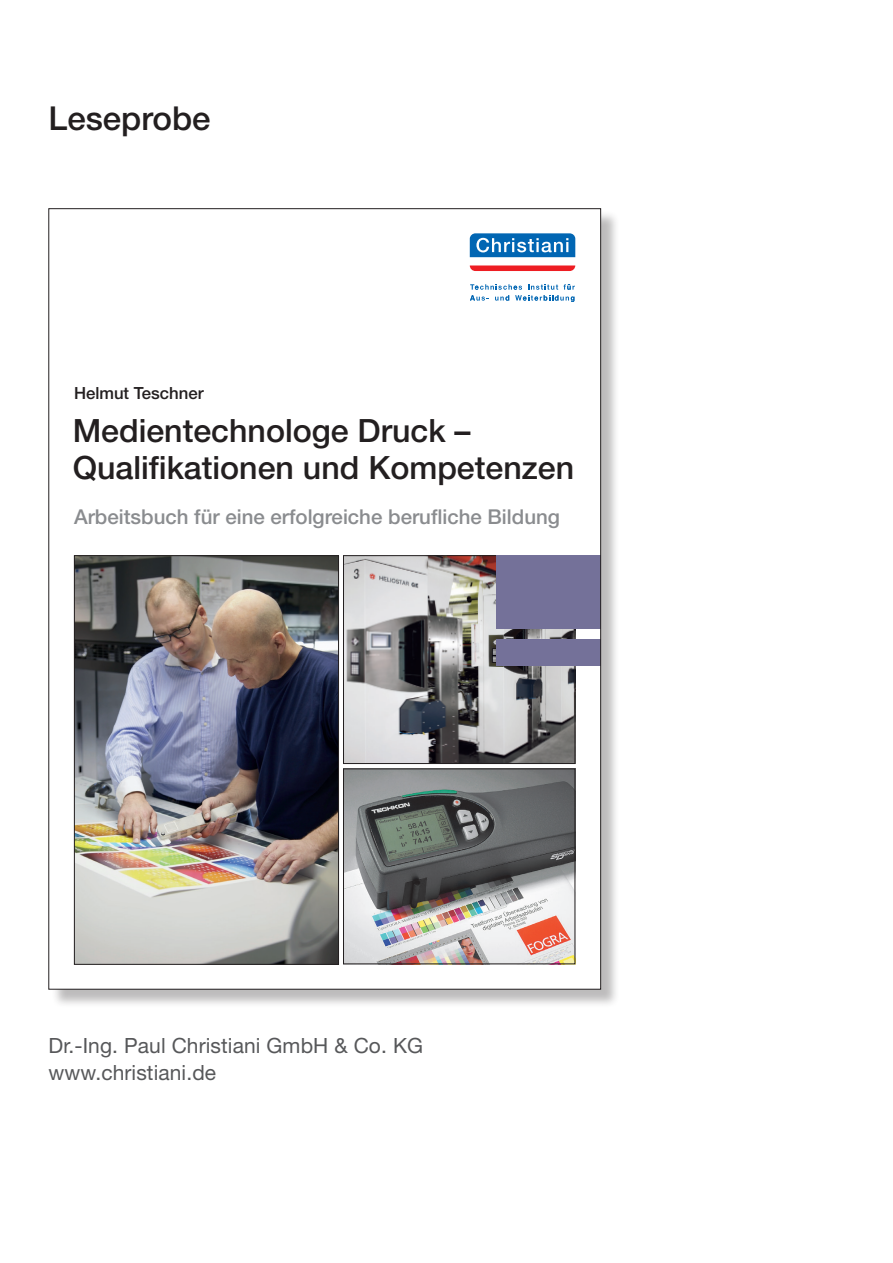
<style>
.page{position:relative;width:893px;height:1263px;background:#fff}
.page>*{position:absolute;margin:0;border:0;box-sizing:border-box;transform-origin:0 0}
.t1{font:500 33px "Helvetica Neue";color:#231f20}
.t2{font:500 32.1px/36.3px "Helvetica Neue";color:#231f20}
.t3{font:21px/27px "Helvetica Neue";letter-spacing:.005em;color:#57585a}
.t4{font:500 20.55px "Helvetica Neue";color:#8a8c8f}
.t5{font:500 16.8px "Helvetica Neue";color:#231f20}
</style>
<div class="page">
<div style="left:51px;top:211px;width:568px;height:797px;background:#231f20;opacity:.3"></div>
<div style="left:49px;top:209px;width:552px;height:780px;background:#fff"></div>
<img style="left:76px;top:557px;width:261px;height:405px">
<div style="left:74px;top:555px;width:265px;height:409px;border:1px solid #231f20"></div>
<img style="left:345px;top:557px;width:228px;height:205px">
<div style="left:343px;top:555px;width:232px;height:209px;border:1px solid #231f20"></div>
<div style="left:496px;top:555px;width:105px;height:74px;background:#747199"></div>
<div style="left:496px;top:640px;width:105px;height:26px;background:#747199"></div>
<svg style="left:470px;top:233px;width:105px;height:24px;background:#3284c1"></svg>
<svg style="left:470px;top:265px;width:105px;height:6px"></svg>
<svg style="left:470px;top:284px;width:105px;height:18px"></svg>
<img style="left:345px;top:771px;width:228px;height:191px">
<div style="left:343px;top:769px;width:232px;height:195px;border:1px solid #231f20"></div>
<svg style="left:601px;top:990px;width:7px;height:7px"></svg>
<p class="t1" style="left:48px;top:98px;width:164px">Leseprobe</p>
<p class="t5" style="left:74px;top:383px;width:131px">Helmut Teschner</p>
<p class="t2" style="left:73px;top:413px;width:503px">Medientechnologe Druck –<br>Qualifikationen und Kompetenzen</p>
<p class="t4" style="left:74px;top:504px;width:487px">Arbeitsbuch für eine erfolgreiche berufliche Bildung</p>
<p class="t3" style="left:48px;top:1032px;width:376px">Dr.-Ing. Paul Christiani GmbH &amp; Co. KG www.christiani.de</p>
</div>
